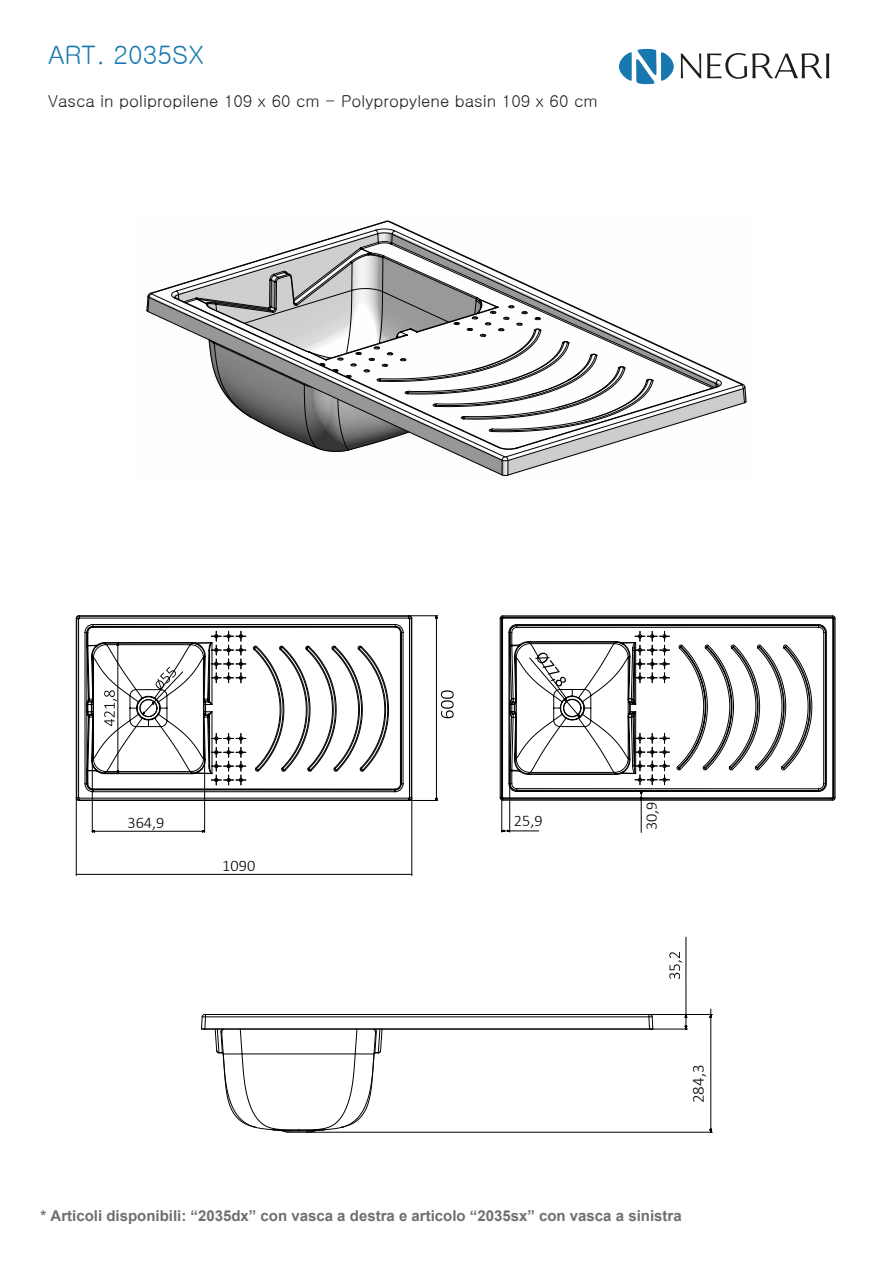
<style>
.page{position:relative;width:893px;height:1263px;background:#fff}
.page>*{position:absolute;margin:0;border:0;box-sizing:border-box;transform-origin:0 0}
.t1{font:25.5px "Gulim";color:#1778af}
.t2{font:300 16.95px "Calibri";color:#010101}
.t3{font:16.5px "Gulim";color:#1d1d1b}
.t4{font:300 16.35px "Calibri";color:#010101}
.t5{font:300 16.2px "Calibri";color:#010101}
.t6{font:700 15px "Arial";color:#706f6f}
</style>
<div class="page">
<hr style="left:79px;top:615px;width:330px;height:1px;background:#010101">
<hr style="left:412px;top:618px;width:1px;height:180px;background:#010101">
<hr style="left:79px;top:800px;width:330px;height:1px;background:#010101">
<hr style="left:92px;top:831px;width:113px;height:1px;background:#010101">
<hr style="left:204px;top:760px;width:1px;height:72px;background:#010101">
<hr style="left:92px;top:760px;width:1px;height:72px;background:#010101">
<hr style="left:436px;top:616px;width:1px;height:184px;background:#010101">
<svg style="left:409px;top:798px;width:29px;height:3px"></svg>
<svg style="left:409px;top:615px;width:29px;height:4px"></svg>
<hr style="left:76px;top:874px;width:336px;height:1px;background:#010101">
<hr style="left:76px;top:798px;width:1px;height:77px;background:#010101">
<hr style="left:412px;top:798px;width:1px;height:77px;background:#010101">
<svg style="left:76px;top:616px;width:336px;height:184px"></svg>
<svg style="left:389px;top:627px;width:11px;height:162px"></svg>
<svg style="left:441px;top:690px;width:13px;height:28px"></svg>
<svg style="left:85px;top:624px;width:304px;height:168px"></svg>
<svg style="left:148px;top:221px;width:598px;height:255px"></svg>
<svg style="left:812px;top:618px;width:22px;height:181px"></svg>
<svg style="left:812px;top:627px;width:12px;height:162px"></svg>
<hr style="left:503px;top:616px;width:330px;height:1px;background:#010101">
<hr style="left:503px;top:617px;width:330px;height:1px;background:#010101">
<hr style="left:835px;top:618px;width:1px;height:180px;background:#010101">
<hr style="left:834px;top:618px;width:1px;height:180px;background:#010101">
<hr style="left:503px;top:800px;width:330px;height:1px;background:#010101">
<hr style="left:503px;top:799px;width:330px;height:1px;background:#010101">
<svg style="left:818px;top:616px;width:17px;height:17px"></svg>
<svg style="left:818px;top:783px;width:17px;height:17px"></svg>
<hr style="left:641px;top:791px;width:1px;height:41px;background:#010101">
<hr style="left:502px;top:831px;width:37px;height:1px;background:#010101">
<hr style="left:501px;top:797px;width:1px;height:35px;background:#010101">
<hr style="left:509px;top:784px;width:1px;height:48px;background:#010101">
<svg style="left:500px;top:616px;width:312px;height:184px"></svg>
<hr style="left:205px;top:1016px;width:444px;height:1px;background:#010101">
<hr style="left:205px;top:1014px;width:444px;height:1px;background:#010101">
<hr style="left:205px;top:1029px;width:444px;height:1px;background:#010101">
<hr style="left:710px;top:1009px;width:1px;height:123px;background:#010101">
<hr style="left:649px;top:1014px;width:63px;height:1px;background:#010101">
<hr style="left:307px;top:1132px;width:405px;height:1px;background:#010101">
<hr style="left:686px;top:937px;width:1px;height:92px;background:#010101">
<hr style="left:649px;top:1029px;width:39px;height:1px;background:#010101">
<svg style="left:649px;top:1015px;width:4px;height:15px"></svg>
<svg style="left:201px;top:1014px;width:5px;height:16px"></svg>
<svg style="left:215px;top:1029px;width:167px;height:104px"></svg>
<svg style="left:669px;top:952px;width:13px;height:27px"></svg>
<svg style="left:681px;top:54px;width:20px;height:24px"></svg>
<svg style="left:707px;top:53px;width:122px;height:26px"></svg>
<svg style="left:619px;top:49px;width:55px;height:35px"></svg>
<h1 class="t1" style="left:48px;top:42px;width:157px">ART. 2035SX</h1>
<p class="t3" style="left:48px;top:93px;width:551px">Vasca in polipropilene 109 x 60 cm - Polypropylene basin 109 x 60 cm</p>
<p class="t4" style="left:127px;top:813px;width:39px">364,9</p>
<p class="t5" style="left:514px;top:811px;width:30px">25,9</p>
<p class="t4" style="left:222px;top:855px;width:35px">1090</p>
<p class="t5" style="left:641px;top:830px;width:30px;rotate:-90deg">30,9</p>
<p class="t2" style="left:688px;top:1103px;width:40px;rotate:-90deg">284,3</p>
<p class="t6" style="left:41px;top:1205px;width:643px">* Articoli disponibili: “2035dx” con vasca a destra e articolo “2035sx” con vasca a sinistra</p>
</div>
